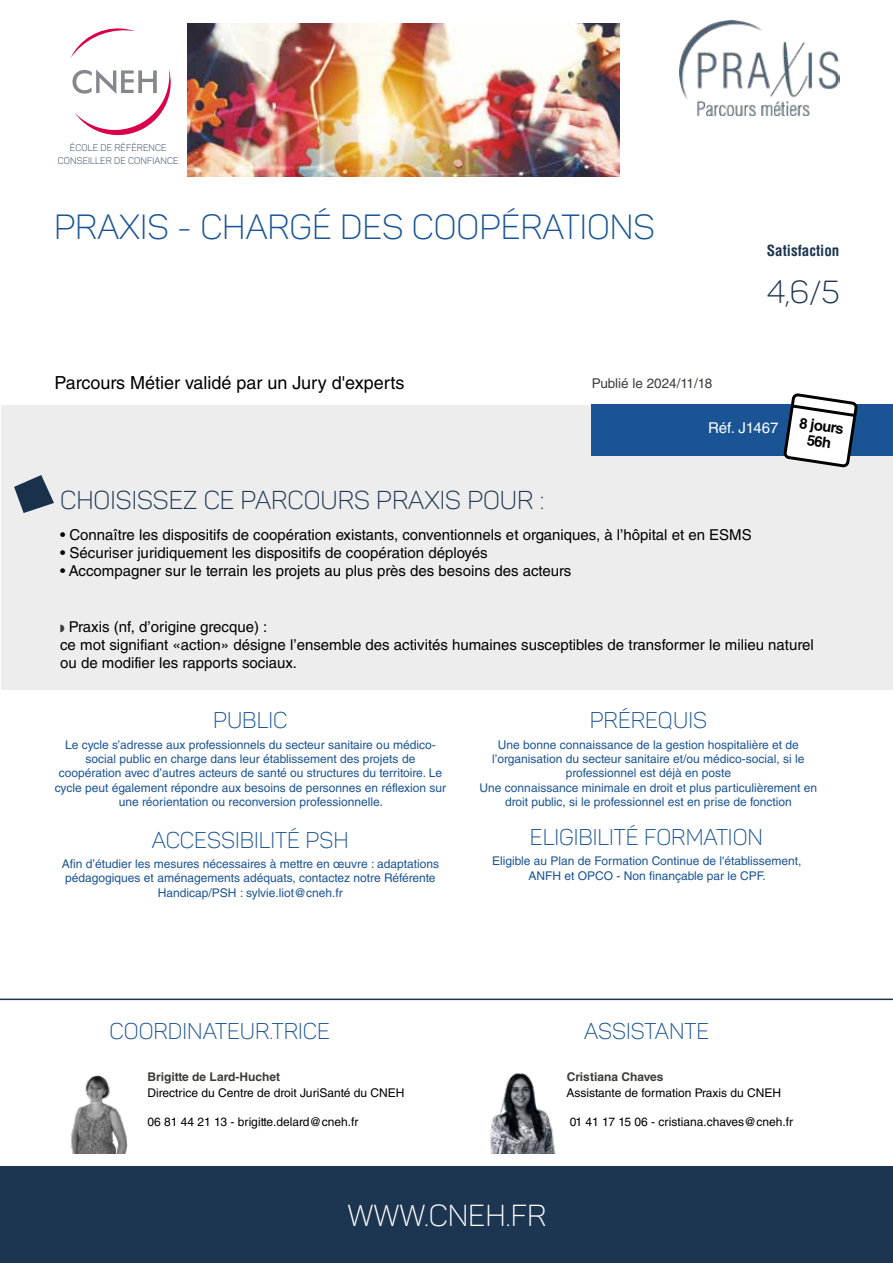
<style>
.page{position:relative;width:893px;height:1263px;background:#fff}
.page>*{position:absolute;margin:0;border:0;box-sizing:border-box;transform-origin:0 0}
.t1{font:34.5px "Panton Light Caps";color:#1a5494}
.t2{font:31.5px "Panton Light Caps";color:#1c3551}
.t3{font:30px "Panton Light Caps";color:#fff}
.t4{font:25.5px "Panton Light Caps";color:#1c3551}
.t5{font:22.5px "Panton Light Caps";color:#1a5494}
.t6{font:18px "Helvetica LT Std";color:#000}
.t7{font:15px/18px "Helvetica LT Std";color:#000}
.t8{font:700 condensed 15px "Helvetica LT Std";color:#1c3551}
.t9{font:15px "Helvetica LT Std";color:#fff}
.t10{font:700 14.7px/15.9px "Helvetica LT Std";color:#000;text-align:center}
.t11{font:13.5px "Helvetica LT Std";color:#3c3c3b}
.t12{font:12px/14.4px "Helvetica LT Std";color:#1a5494;text-align:center}
.t13{font:12px "Helvetica LT Std";color:#000}
.t14{font:700 12px "Helvetica LT Std";color:#3c3c3b}
.t15{font:9.45px/13.2px "Panton Light Caps";letter-spacing:.01em;color:#1c3551;text-align:center}
.s1{color:#3c3c3b}
</style>
<div class="page">
<svg style="left:71px;top:28px;width:64px;height:30px"></svg>
<svg style="left:72px;top:69px;width:99px;height:67px"></svg>
<div style="left:1px;top:405px;width:891px;height:195px;background:#ededed"></div>
<div style="left:1px;top:600px;width:891px;height:90px;background:#ededed"></div>
<div style="left:591px;top:405px;width:302px;height:51px;background:#1a5494"></div>
<svg style="left:14px;top:475px;width:40px;height:38px"></svg>
<hr style="left:0;top:998px;width:893px;height:2px;background:#1c3551">
<img style="left:71px;top:1075px;width:57px;height:78px">
<div style="left:0;top:1166px;width:893px;height:97px;background:#1c3551"></div>
<svg style="left:783px;top:393px;width:75px;height:75px"></svg>
<img style="left:490px;top:1073px;width:66px;height:80px">
<img style="left:188px;top:23px;width:431px;height:153px">
<img style="left:679px;top:21px;width:160px;height:95px">
<p class="t15" style="left:58px;top:141px;width:122px">ÉCOLE DE RÉFÉRENCE<br>CONSEILLER DE CONFIANCE</p>
<h1 class="t1" style="left:54px;top:206px;width:602px">PRAXIS - CHARGÉ DES COOPÉRATIONS</h1>
<h3 class="t6" style="left:54px;top:372px;width:352px">Parcours Métier validé par un Jury d'experts</h3>
<p class="t11" style="left:592px;top:376px;width:122px">Publié le 2024/11/18</p>
<p class="t8" style="left:767px;top:241px;width:74px">Satisfaction</p>
<h2 class="t2" style="left:767px;top:273px;width:74px">4,6/5</h2>
<p class="t9" style="left:708px;top:419px;width:72px">Réf. J1467</p>
<p class="t10" style="left:801px;top:414px;width:46px;rotate:8deg">8 jours<br>56h</p>
<h3 class="t4" style="left:60px;top:484px;width:486px">CHOISISSEZ CE PARCOURS PRAXIS POUR :</h3>
<p class="t7" style="left:60px;top:525px;width:693px">• Connaître les dispositifs de coopération existants, conventionnels et organiques, à l’hôpital et en ESMS</p>
<p class="t7" style="left:60px;top:543px;width:429px">• Sécuriser juridiquement les dispositifs de coopération déployés</p>
<p class="t7" style="left:60px;top:561px;width:513px">• Accompagner sur le terrain les projets au plus près des besoins des acteurs</p>
<p class="t7" style="left:60px;top:617px;width:755px"><span class="s1">◗</span> Praxis (nf, d’origine grecque) :<br>ce mot signifiant «action» désigne l’ensemble des activités humaines susceptibles de transformer le milieu naturel ou de modifier les rapports sociaux.</p>
<h3 class="t5" style="left:213px;top:707px;width:76px">PUBLIC</h3>
<p class="t12" style="left:55px;top:737px;width:393px">Le cycle s’adresse aux professionnels du secteur sanitaire ou médico&shy;social public en charge dans leur établissement des projets de coopération avec d’autres acteurs de santé ou structures du territoire. Le cycle peut également répondre aux besoins de personnes en réflexion sur une réorientation ou reconversion professionnelle.</p>
<h3 class="t5" style="left:590px;top:707px;width:119px">PRÉREQUIS</h3>
<p class="t12" style="left:480px;top:737px;width:339px">Une bonne connaissance de la gestion hospitalière et de l’organisation du secteur sanitaire et/ou médico-social, si le professionnel est déjà en poste<br>Une connaissance minimale en droit et plus particulièrement en droit public, si le professionnel est en prise de fonction</p>
<h3 class="t5" style="left:152px;top:826px;width:198px">ACCESSIBILITÉ PSH</h3>
<h3 class="t5" style="left:530px;top:823px;width:235px">ELIGIBILITÉ FORMATION</h3>
<p class="t12" style="left:62px;top:856px;width:379px">Afin d’étudier les mesures nécessaires à mettre en œuvre : adaptations pédagogiques et aménagements adéquats, contactez notre Référente<br>Handicap/PSH : sylvie.liot@cneh.fr</p>
<h3 class="t5" style="left:110px;top:1018px;width:222px">COORDINATEUR.TRICE</h3>
<p class="t12" style="left:492px;top:854px;width:311px">Eligible au Plan de Formation Continue de l'établissement,<br>ANFH et OPCO - Non finançable par le CPF.</p>
<h3 class="t5" style="left:584px;top:1018px;width:127px">ASSISTANTE</h3>
<p class="t14" style="left:148px;top:1070px;width:134px">Brigitte de Lard-Huchet</p>
<p class="t14" style="left:567px;top:1070px;width:98px">Cristiana Chaves</p>
<p class="t13" style="left:148px;top:1086px;width:258px">Directrice du Centre de droit JuriSanté du CNEH</p>
<p class="t13" style="left:566px;top:1086px;width:216px">Assistante de formation Praxis du CNEH</p>
<p class="t13" style="left:148px;top:1115px;width:212px">06 81 44 21 13 - brigitte.delard@cneh.fr</p>
<p class="t13" style="left:570px;top:1115px;width:225px">01 41 17 15 06 - cristiana.chaves@cneh.fr</p>
<h3 class="t3" style="left:347px;top:1197px;width:201px">WWW.CNEH.FR</h3>
</div>
